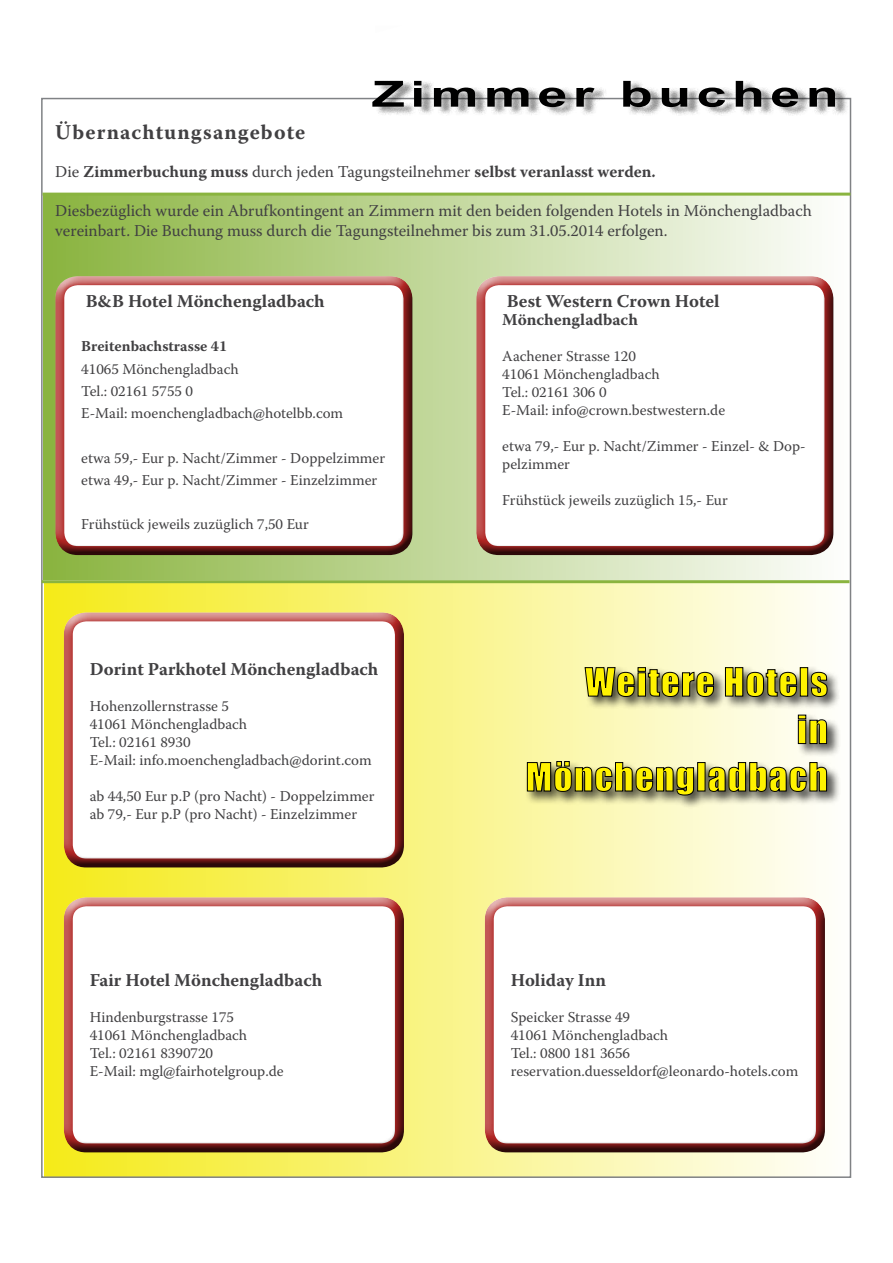
<style>
.page{position:relative;width:893px;height:1263px;background:#fff}
.page>*{position:absolute;margin:0;border:0;box-sizing:border-box;transform-origin:0 0}
.t1{font:36px/47.4px "Impact";letter-spacing:.04em;color:#fff200;text-align:right}
.t2{font:700 36px "Arial";letter-spacing:.1em;color:#000;scale:1.5 1}
.t3{font:700 21px "Warnock Pro";letter-spacing:.05em;color:#414042}
.t4{font:700 18px "Warnock Pro";color:#414042}
.t5{font:16.5px/19.8px "Warnock Pro";color:#414042}
.t6{font:700 16.5px "Warnock Pro";color:#414042}
.t7{font:15px/18px "Warnock Pro";color:#414042}
.t8{font:700 15px "Warnock Pro";color:#414042}
.s1{font-weight:400}
</style>
<div class="page">
<div style="left:44px;top:583px;width:806px;height:595px;background:linear-gradient(to right,#f5eb18,#fefefc)"></div>
<div style="left:43px;top:195px;width:807px;height:384px;background:linear-gradient(to right,#89b33e,#fefefd)"></div>
<div style="left:376px;top:81px;width:472px;height:35px;background:#000;opacity:.42"></div>
<hr style="left:42px;top:580px;width:807px;height:3px;background:#8ab43f">
<div style="left:55px;top:275px;width:359px;height:267px;background:#fff;opacity:.75"></div>
<div style="left:55px;top:281px;width:359px;height:275px;background:#000;opacity:.75"></div>
<div style="left:476px;top:275px;width:359px;height:267px;background:#fff;opacity:.75"></div>
<div style="left:476px;top:281px;width:359px;height:275px;background:#000;opacity:.75"></div>
<div style="left:484px;top:897px;width:342px;height:242px;background:#fff;opacity:.75"></div>
<div style="left:484px;top:902px;width:342px;height:251px;background:#000;opacity:.75"></div>
<div style="left:63px;top:612px;width:344px;height:242px;background:#fff;opacity:.75"></div>
<div style="left:63px;top:617px;width:344px;height:251px;background:#000;opacity:.75"></div>
<div style="left:63px;top:897px;width:342px;height:242px;background:#fff;opacity:.75"></div>
<div style="left:63px;top:902px;width:342px;height:251px;background:#000;opacity:.75"></div>
<hr style="left:43px;top:193px;width:807px;height:3px;background:#8ab43f">
<div style="left:525px;top:665px;width:316px;height:144px;background:#000;opacity:.75"></div>
<svg style="left:585px;top:667px;width:129px;height:30px;background:#828165"></svg>
<svg style="left:725px;top:667px;width:72px;height:30px;background:#838275"></svg>
<div style="left:800px;top:667px;width:8px;height:29px;border:1px solid #000"></div>
<svg style="left:811px;top:672px;width:16px;height:25px"></svg>
<svg style="left:798px;top:715px;width:29px;height:29px"></svg>
<svg style="left:527px;top:761px;width:167px;height:34px;background:#848361"></svg>
<div style="left:697px;top:762px;width:8px;height:29px;border:1px solid #000"></div>
<svg style="left:708px;top:762px;width:119px;height:30px;background:#838277"></svg>
<h1 class="t2" style="left:372px;top:70px;width:313px">Zimmer buchen</h1>
<h2 class="t3" style="left:55px;top:119px;width:252px">Übernachtungsangebote</h2>
<p class="t6" style="left:55px;top:161px;width:602px"><span class="s1">Die</span> Zimmerbuchung muss <span class="s1">durch jeden Tagungsteilnehmer</span> selbst veranlasst werden.</p>
<p class="t5" style="left:55px;top:201px;width:758px">Diesbezüglich wurde ein Abrufkontingent an Zimmern mit den beiden folgenden Hotels in Mönchengladbach vereinbart. Die Buchung muss durch die Tagungsteilnehmer bis zum 31.05.2014 erfolgen.</p>
<p class="t4" style="left:86px;top:290px;width:240px">B&amp;B Hotel Mönchengladbach</p>
<p class="t8" style="left:81px;top:337px;width:147px">Breitenbachstrasse 41</p>
<p class="t7" style="left:81px;top:357px;width:263px;line-height:22.2px">41065 Mönchengladbach<br>Tel.: 02161 5755 0<br>E-Mail: moenchengladbach@hotelbb.com</p>
<p class="t7" style="left:81px;top:446px;width:305px;line-height:22.2px">etwa 59,- Eur p. Nacht/Zimmer - Doppelzimmer etwa 49,- Eur p. Nacht/Zimmer - Einzelzimmer</p>
<p class="t7" style="left:81px;top:515px;width:229px">Frühstück jeweils zuzüglich 7,50 Eur</p>
<p class="t4" style="left:90px;top:658px;width:290px">Dorint Parkhotel Mönchengladbach</p>
<p class="t7" style="left:90px;top:696px;width:283px">Hohenzollernstrasse 5<br>41061 Mönchengladbach<br>Tel.: 02161 8930<br>E-Mail: info.moenchengladbach@dorint.com</p>
<p class="t7" style="left:90px;top:786px;width:286px">ab 44,50 Eur p.P (pro Nacht) - Doppelzimmer ab 79,- Eur p.P (pro Nacht) - Einzelzimmer</p>
<p class="t4" style="left:90px;top:970px;width:234px">Fair Hotel Mönchengladbach</p>
<p class="t7" style="left:90px;top:1008px;width:195px">Hindenburgstrasse 175<br>41061 Mönchengladbach<br>Tel.: 02161 8390720<br>E-Mail: mgl@fairhotelgroup.de</p>
<p class="t4" style="left:507px;top:290px;width:214px">Best Western Crown Hotel</p>
<p class="t6" style="left:502px;top:310px;width:137px">Mönchengladbach</p>
<p class="t7" style="left:502px;top:347px;width:224px">Aachener Strasse 120<br>41061 Mönchengladbach<br>Tel.: 02161 306 0<br>E-Mail: info@crown.bestwestern.de</p>
<p class="t7" style="left:502px;top:437px;width:305px">etwa 79,- Eur p. Nacht/Zimmer - Einzel- &amp; Dop&shy;pelzimmer</p>
<p class="t7" style="left:502px;top:491px;width:227px">Frühstück jeweils zuzüglich 15,- Eur</p>
<h1 class="t1" style="left:526px;top:657px;width:303px">Weitere Hotels<br>in<br>Mönchengladbach</h1>
<p class="t4" style="left:511px;top:970px;width:97px">Holiday Inn</p>
<p class="t7" style="left:511px;top:1008px;width:289px">Speicker Strasse 49<br>41061 Mönchengladbach<br>Tel.: 0800 181 3656 reservation.duesseldorf@leonardo-hotels.com</p>
</div>
